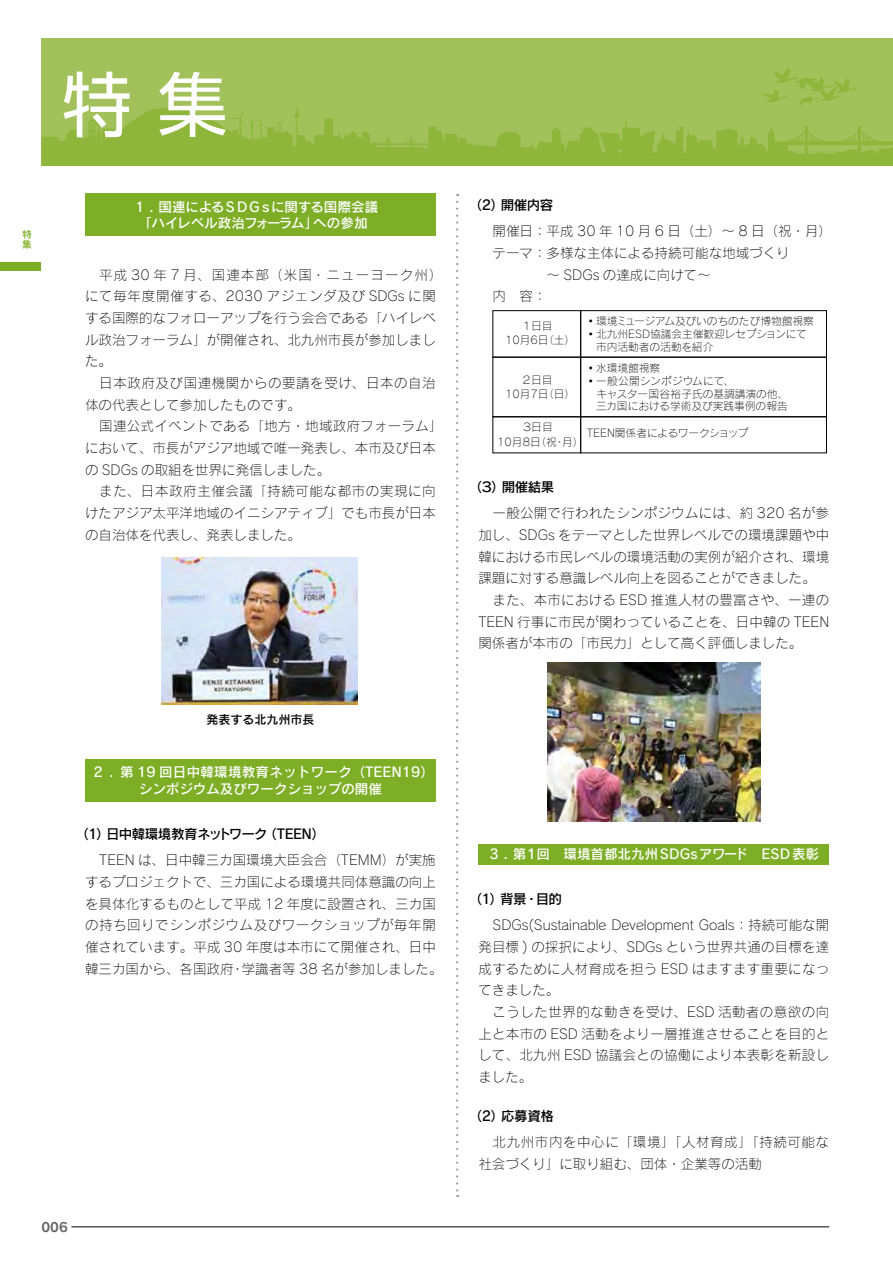
<style>
.page{position:relative;width:893px;height:1263px;background:#fff}
.page>*{position:absolute;margin:0;border:0;box-sizing:border-box;transform-origin:0 0}
.t1{font:13.5px/21.8px "Rodin Pro L";color:#000}
.t2{font:13.5px/16.5px "Rodin Pro DB";color:#fff;text-align:center}
.t3{font:13.5px "Rodin Pro DB";letter-spacing:-.04em;color:#000}
.t4{font:13.5px "Rodin Pro L";letter-spacing:.02em;color:#000}
.t5{font:13.5px/21.8px "Rodin Pro L";letter-spacing:.045em;color:#000}
.t6{font:13.5px/21.8px "Rodin Pro L";letter-spacing:.04em;color:#000}
.t7{font:13.5px/16.5px "Rodin Pro DB";letter-spacing:-.02em;color:#fff}
.t8{font:12.75px "Rodin Pro B";color:#666464}
.t9{font:12px "Rodin Pro DB";color:#000}
.t10{font:10.65px/14.2px "Rodin Pro L";color:#000}
.t11{font:9.75px/9.8px "Rodin Pro DB";color:#7eae26}
</style>
<div class="page">
<div style="left:41px;top:38px;width:852px;height:128px;background:#a3c15b"></div>
<svg style="left:762px;top:67px;width:95px;height:37px"></svg>
<svg style="left:41px;top:104px;width:851px;height:62px"></svg>
<svg style="left:568px;top:140px;width:12px;height:2px"></svg>
<svg style="left:64px;top:72px;width:66px;height:65px"></svg>
<svg style="left:159px;top:72px;width:67px;height:65px"></svg>
<div style="left:0;top:262px;width:41px;height:9px;background:#7eae26"></div>
<hr style="left:71px;top:1226px;width:758px;height:1px;background:#000">
<div style="left:85px;top:193px;width:351px;height:43px;background:#7eae26"></div>
<img style="left:161px;top:557px;width:196px;height:147px">
<div style="left:85px;top:759px;width:351px;height:43px;background:#7eae26"></div>
<div style="left:493px;top:310px;width:88px;height:47px;border:1px solid #000"></div>
<div style="left:493px;top:357px;width:88px;height:60px;border:1px solid #000"></div>
<div style="left:580px;top:310px;width:247px;height:47px;border:1px solid #000"></div>
<div style="left:580px;top:357px;width:247px;height:60px;border:1px solid #000"></div>
<img style="left:547px;top:662px;width:213px;height:160px">
<div style="left:478px;top:844px;width:351px;height:20px;background:#7eae26"></div>
<svg style="left:456px;top:202px;width:2px;height:995px"></svg>
<p class="t11" style="left:22px;top:229px;width:11px">特集</p>
<p class="t7" style="left:135px;top:198px;width:245px">1 . 国連によるＳＤＧｓに関する国際会議「ハイレベル政治フォーラム」への参加</p>
<p class="t1" style="left:85px;top:263px;width:359px;text-indent:14px">平成 30 年 7 月、国連本部（米国・ニューヨーク州）にて毎年度開催する、2030 アジェンダ及び SDGs に関する国際的なフォローアップを行う会合である「ハイレベル政治フォーラム」が開催され、北九州市長が参加しました。</p>
<p class="t6" style="left:85px;top:372px;width:352px;text-indent:14px">日本政府及び国連機関からの要請を受け、日本の自治体の代表として参加したものです。</p>
<p class="t1" style="left:85px;top:415px;width:359px;text-indent:14px">国連公式イベントである「地方・地域政府フォーラム」において、市長がアジア地域で唯一発表し、本市及び日本の SDGs の取組を世界に発信しました。</p>
<p class="t1" style="left:85px;top:480px;width:352px;text-align:justify;text-indent:14px">また、日本政府主催会議「持続可能な都市の実現に向けたアジア太平洋地域のイニシアティブ」でも市長が日本の自治体を代表し、発表しました。</p>
<p class="t9" style="left:206px;top:711px;width:109px">発表する北九州市長</p>
<p class="t2" style="left:94px;top:763px;width:342px">2 . 第 19 回日中韓環境教育ネットワーク（TEEN19）シンポジウム及びワークショップの開催</p>
<p class="t3" style="left:76px;top:825px;width:251px">（1）日中韓環境教育ネットワーク（TEEN）</p>
<p class="t1" style="left:85px;top:849px;width:359px;text-align:center">TEEN は、日中韓三カ国環境大臣会合（TEMM）が実施<br>するプロジェクトで、三カ国による環境共同体意識の向上を具体化するものとして平成 12 年度に設置され、三カ国の持ち回りでシンポジウム及びワークショップが毎年開催されています。平成 30 年度は本市にて開催され、日中韓三カ国から、各国政府・学識者等 38 名が参加しました。</p>
<p class="t8" style="left:41px;top:1218px;width:28px">006</p>
<p class="t3" style="left:469px;top:196px;width:86px">（2）開催内容</p>
<p class="t1" style="left:493px;top:220px;width:341px">開催日：平成 30 年 10 月 6 日（土）～ 8 日（祝・月）テーマ：多様な主体による持続可能な地域づくり<br>　　　　～ SDGs の達成に向けて～<br>内　容：</p>
<p class="t10" style="left:505px;top:318px;width:72px;text-indent:16px">１日目<br>10月6日（土）</p>
<p class="t10" style="left:585px;top:314px;width:230px">•環境ミュージアム及びいのちのたび博物館視察</p>
<p class="t10" style="left:585px;top:327px;width:223px;line-height:12.9px">•北九州ESD協議会主催歓迎レセプションにて　市内活動者の活動を紹介</p>
<p class="t10" style="left:505px;top:372px;width:72px;text-indent:16px">２日目<br>10月7日（日）</p>
<p class="t10" style="left:585px;top:360px;width:76px">•水環境館視察</p>
<p class="t10" style="left:585px;top:374px;width:204px;line-height:12.9px">•一般公開シンポジウムにて、<br>　キャスター国谷裕子氏の基調講演の他、　三カ国における学術及び実践事例の報告</p>
<p class="t10" style="left:497px;top:420px;width:88px;text-indent:24px">３日目<br>10月8日（祝・月）</p>
<p class="t10" style="left:587px;top:426px;width:163px">TEEN関係者によるワークショップ</p>
<p class="t3" style="left:469px;top:478px;width:87px">（３）開催結果</p>
<p class="t4" style="left:493px;top:504px;width:338px">一般公開で行われたシンポジウムには、約 320 名が参</p>
<p class="t1" style="left:478px;top:523px;width:352px">加し、SDGs をテーマとした世界レベルでの環境課題や中</p>
<p class="t1" style="left:478px;top:545px;width:352px">韓における市民レベルの環境活動の実例が紹介され、環境</p>
<p class="t1" style="left:478px;top:567px;width:339px">課題に対する意識レベル向上を図ることができました。</p>
<p class="t4" style="left:493px;top:591px;width:338px">また、本市における ESD 推進人材の豊富さや、一連の</p>
<p class="t1" style="left:478px;top:610px;width:352px">TEEN 行事に市民が関わっていることを、日中韓の TEEN</p>
<p class="t1" style="left:478px;top:632px;width:325px">関係者が本市の「市民力」として高く評価しました。</p>
<p class="t2" style="left:490px;top:845px;width:331px">3 . 第１回　環境首都北九州SDGsアワード　ESD表彰</p>
<p class="t3" style="left:469px;top:890px;width:95px">（1）背景・目的</p>
<p class="t1" style="left:478px;top:914px;width:352px;text-align:justify;text-indent:14px">SDGs(Sustainable Development Goals：持続可能な開発目標 ) の採択により、SDGs という世界共通の目標を達成するために人材育成を担う ESD はますます重要になってきました。</p>
<p class="t1" style="left:478px;top:1001px;width:352px;text-align:justify;text-indent:14px">こうした世界的な動きを受け、ESD 活動者の意欲の向上と本市の ESD 活動をより一層推進させることを目的として、北九州 ESD 協議会との協働により本表彰を新設しました。</p>
<p class="t3" style="left:469px;top:1107px;width:87px">（2）応募資格</p>
<p class="t5" style="left:478px;top:1131px;width:352px;text-indent:14px">北九州市内を中心に「環境」「人材育成」「持続可能な社会づくり」に取り組む、団体・企業等の活動</p>
</div>
